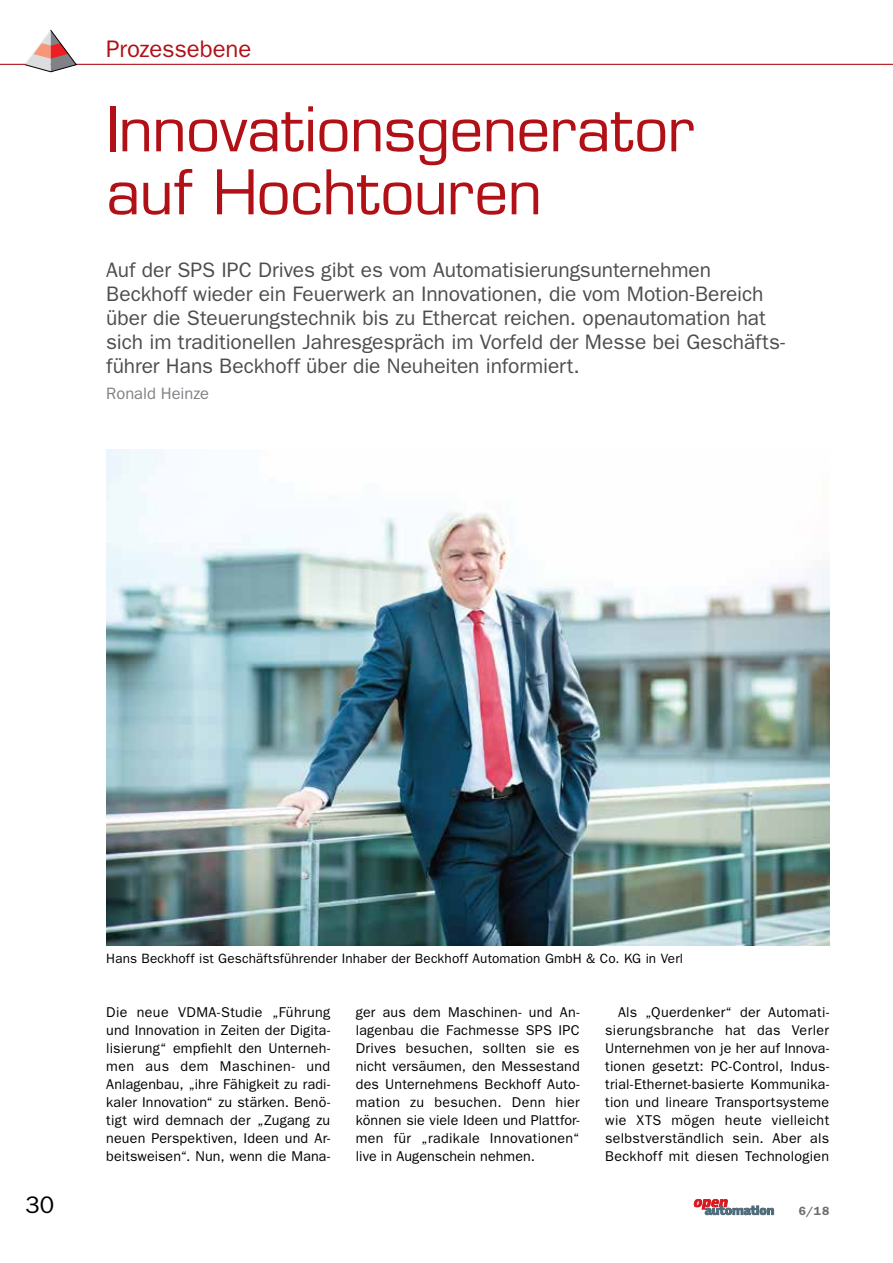
<style>
.page{position:relative;width:893px;height:1263px;background:#fff}
.page>*{position:absolute;margin:0;border:0;box-sizing:border-box;transform-origin:0 0}
.t1{font:60px/63px "Eurostile LT Std";letter-spacing:-.01em;color:#b11116}
.t2{font:24px "ITC Franklin Gothic Std";letter-spacing:-.005em;color:#b11116}
.t3{font:24px "ITC Franklin Gothic Std";color:#000}
.t4{font:21px/24px "ITC Franklin Gothic Std";letter-spacing:-.005em;color:#4d4d4f}
.t5{font:16.5px "ITC Franklin Gothic Std";letter-spacing:-.005em;color:#808285}
.t6{font:14.25px/18px "ITC Franklin Gothic Std";letter-spacing:.015em;color:#000;text-align:justify}
.t7{font:13.5px "ITC Franklin Gothic Std";letter-spacing:.01em;color:#000}
.t8{font:600 12px "ITC Franklin Gothic Std";color:#6d6e71}
</style>
<div class="page">
<hr style="left:0;top:64px;width:893px;height:1px;background:#b11116">
<svg style="left:24px;top:30px;width:53px;height:42px"></svg>
<svg style="left:694px;top:1199px;width:80px;height:16px"></svg>
<img style="left:106px;top:450px;width:723px;height:495px">
<h2 class="t2" style="left:106px;top:35px;width:147px">Prozessebene</h2>
<h1 class="t1" style="left:106px;top:98px;width:590px">Innovationsgenerator auf Hochtouren</h1>
<p class="t4" style="left:106px;top:258px;width:680px">Auf der SPS IPC Drives gibt es vom Automatisierungsunternehmen Beckhoff wieder ein Feuerwerk an Innovationen, die vom Motion-Bereich über die Steuerungstechnik bis zu Ethercat reichen. openautomation hat sich im traditionellen Jahresgespräch im Vorfeld der Messe bei Geschäfts&shy;führer Hans Beckhoff über die Neuheiten informiert.</p>
<p class="t5" style="left:106px;top:384px;width:104px">Ronald Heinze</p>
<p class="t7" style="left:106px;top:951px;width:578px">Hans Beckhoff ist Geschäftsführender Inhaber der Beckhoff Automation GmbH &amp; Co. KG in Verl</p>
<p class="t6" style="left:106px;top:1003px;width:225px">Die neue VDMA-Studie „Führung und Innovation in Zeiten der Digita&shy;lisierung“ empfiehlt den Unterneh&shy;men aus dem Maschinen- und Anlagenbau, „ihre Fähigkeit zu radi&shy;kaler Innovation“ zu stärken. Benö&shy;tigt wird demnach der „Zugang zu neuen Perspektiven, Ideen und Ar&shy;beitsweisen“. Nun, wenn die Mana-</p>
<p class="t6" style="left:356px;top:1003px;width:225px">ger aus dem Maschinen- und An&shy;lagenbau die Fachmesse SPS IPC Drives besuchen, sollten sie es nicht versäumen, den Messestand des Unternehmens Beckhoff Auto&shy;mation zu besuchen. Denn hier können sie viele Ideen und Plattfor&shy;men für „radikale Innovationen“ live in Augenschein nehmen.</p>
<p class="t6" style="left:605px;top:1003px;width:225px;text-indent:13px">Als „Querdenker“ der Automati&shy;sierungsbranche hat das Verler Unternehmen von je her auf Innova&shy;tionen gesetzt: PC-Control, Indus&shy;trial-Ethernet-basierte Kommunika&shy;tion und lineare Transportsysteme wie XTS mögen heute vielleicht selbstverständlich sein. Aber als Beckhoff mit diesen Technologien</p>
<h2 class="t3" style="left:26px;top:1191px;width:30px">30</h2>
<p class="t8" style="left:799px;top:1203px;width:32px">6/18</p>
</div>
